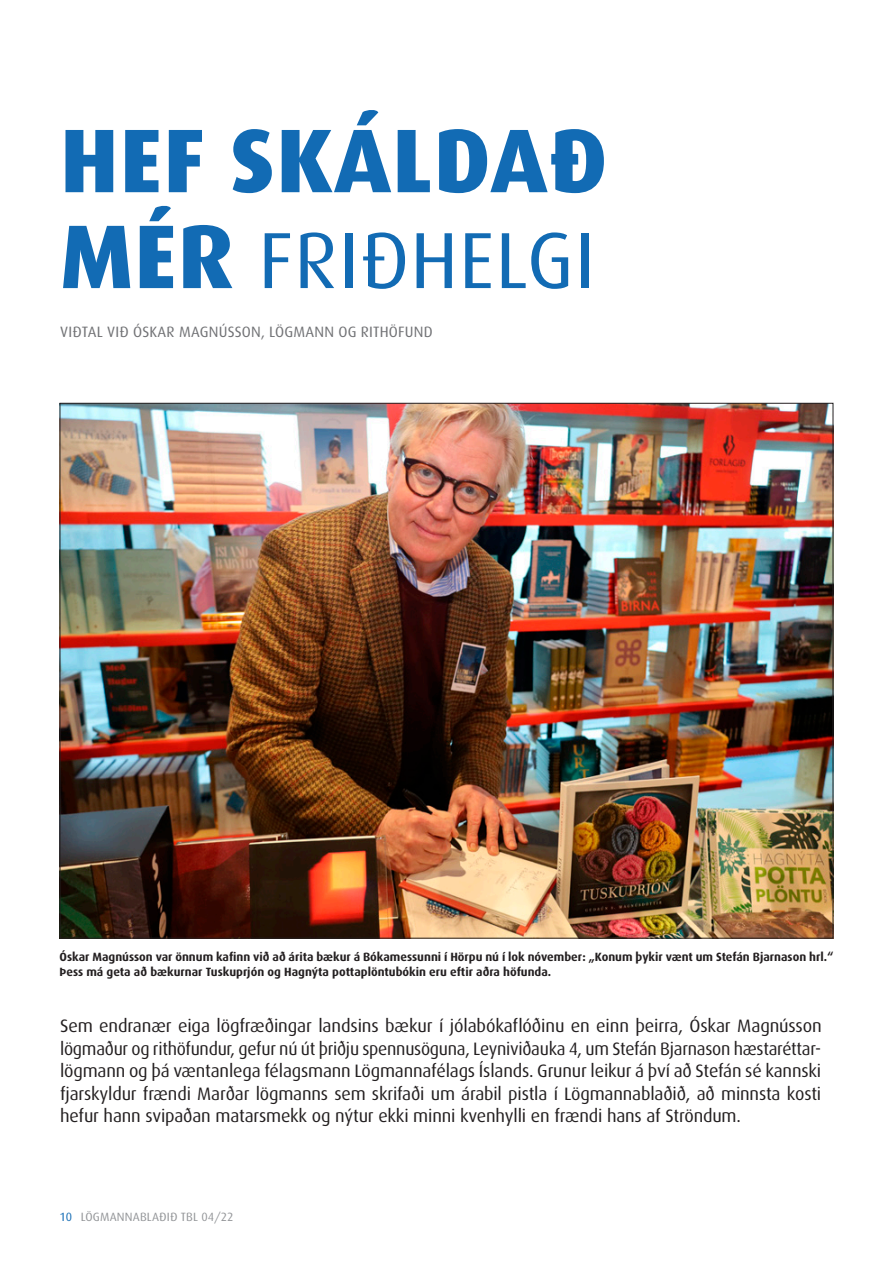
<style>
.page{position:relative;width:893px;height:1263px;background:#fff}
.page>*{position:absolute;margin:0;border:0;box-sizing:border-box;transform-origin:0 0}
.t1{font:800 90.45px "Dax";letter-spacing:.015em;color:#126bb4}
.t2{font:79.65px "Dax";letter-spacing:.015em;color:#126bb4}
.t3{font:18px/22.5px "Dax";letter-spacing:-.01em;color:#231f20}
.t4{font:15px "Dax";letter-spacing:.015em;color:#717275}
.t5{font:700 12px/15px "Dax";color:#231f20}
.t6{font:12px "Dax";letter-spacing:.015em;color:#939598}
.s1{font-weight:800;font-size:90.45px}
.s2{color:#126bb4}
</style>
<div class="page">
<img style="left:62px;top:405px;width:769px;height:532px">
<h1 class="t1" style="left:60px;top:109px;width:549px">HEF SKÁLDAÐ</h1>
<h2 class="t2" style="left:60px;top:216px;width:536px"><span class="s1">MÉR</span> FRIÐHELGI</h2>
<p class="t4" style="left:60px;top:324px;width:374px">VIÐTAL VIÐ ÓSKAR MAGNÚSSON, LÖGMANN OG RITHÖFUND</p>
<p class="t5" style="left:60px;top:949px;width:775px">Óskar Magnússon var önnum kafinn við að árita bækur á Bókamessunni í Hörpu nú í lok nóvember: „Konum þykir vænt um Stefán Bjarnason hrl.“<br>Þess má geta að bækurnar Tuskuprjón og Hagnýta pottaplöntubókin eru eftir aðra höfunda.</p>
<p class="t3" style="left:60px;top:1015px;width:763px">Sem endranær eiga lögfræðingar landsins bækur í jólabókaflóðinu en einn þeirra, Óskar Magnússon lögmaður og rithöfundur, gefur nú út þriðju spennusöguna, Leyniviðauka 4, um Stefán Bjarnason hæstaréttar&shy;lögmann og þá væntanlega félagsmann Lögmannafélags Íslands. Grunur leikur á því að Stefán sé kannski fjarskyldur frændi Marðar lögmanns sem skrifaði um árabil pistla í Lögmannablaðið, að minnsta kosti hefur hann svipaðan matarsmekk og nýtur ekki minni kvenhylli en frændi hans af Ströndum.</p>
<p class="t6" style="left:60px;top:1210px;width:176px"><span class="s2">10</span> LÖGMANNABLAÐIÐ TBL 04/22</p>
</div>
